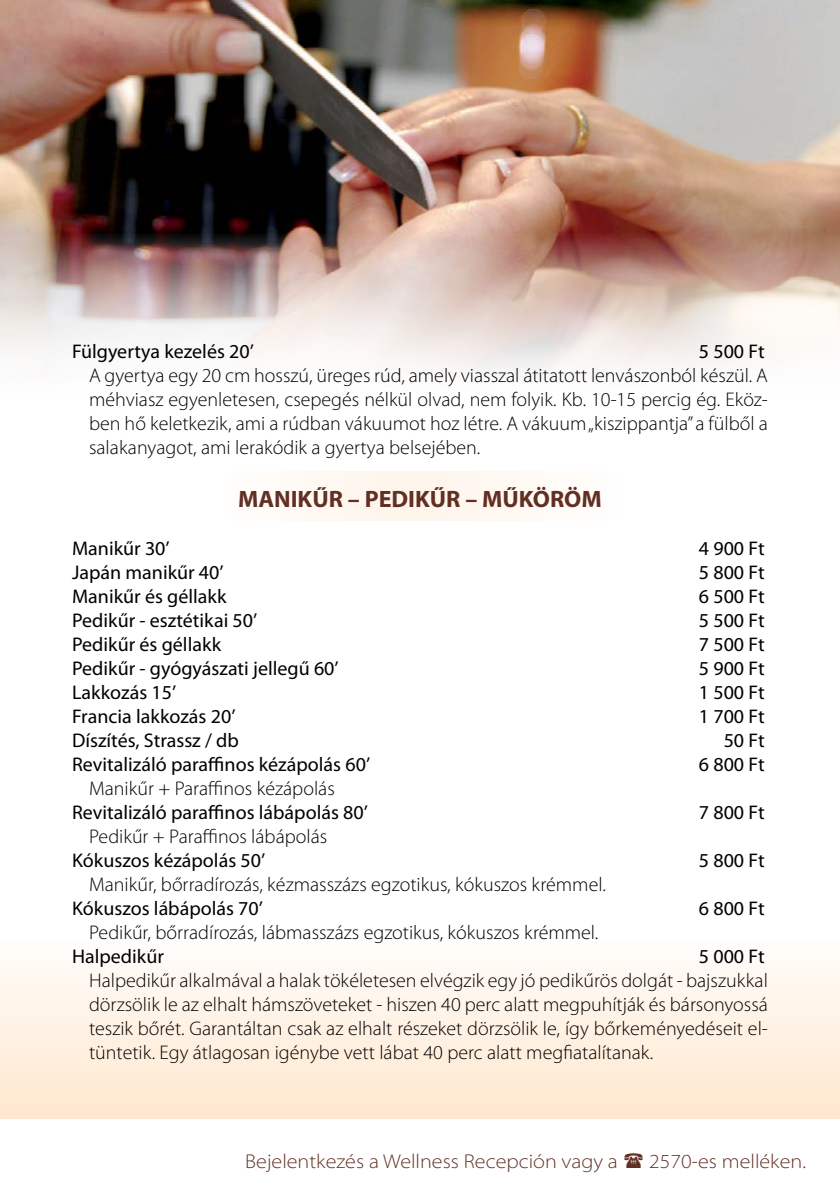
<style>
.page{position:relative;width:840px;height:1191px;background:#fff}
.page>*{position:absolute;margin:0;border:0;box-sizing:border-box;transform-origin:0 0}
.t1{font:700 23.8px "Myriad Pro";color:#622f23}
.t2{font:300 semi-expanded 20px "Myriad Pro";color:#622f23}
.t3{font:300 19.8px/24px "Myriad Pro";color:#000;text-align:justify}
.t4{font:19.8px "Myriad Pro";color:#000}
</style>
<div class="page">
<div style="left:0;top:935px;width:839px;height:184px;background:linear-gradient(to bottom,#fffdfc,#fee7ce)"></div>
<div style="left:221px;top:471px;width:397px;height:49px;background:#fff9f3"></div>
<img style="left:0;top:0;width:839px;height:370px">
<p class="t4" style="left:72px;top:339px;width:183px">Fülgyertya kezelés 20’</p>
<p class="t4" style="left:698px;top:339px;width:67px">5 500 Ft</p>
<p class="t3" style="left:89px;top:363px;width:680px">A gyertya egy 20 cm hosszú, üreges rúd, amely viasszal átitatott lenvászonból készül. A méhviasz egyenletesen, csepegés nélkül olvad, nem folyik. Kb. 10-15 percig ég. Eköz&shy;ben hő keletkezik, ami a rúdban vákuumot hoz létre. A vákuum „kiszippantja” a fülből a salakanyagot, ami lerakódik a gyertya belsejében.</p>
<p class="t1" style="left:238px;top:483px;width:365px">MANIKŰR – PEDIKŰR – MŰKÖRÖM</p>
<p class="t4" style="left:72px;top:536px;width:99px">Manikűr 30’</p>
<p class="t4" style="left:698px;top:536px;width:67px">4 900 Ft</p>
<p class="t4" style="left:72px;top:560px;width:153px">Japán manikűr 40’</p>
<p class="t4" style="left:698px;top:560px;width:67px">5 800 Ft</p>
<p class="t4" style="left:72px;top:584px;width:156px">Manikűr és géllakk</p>
<p class="t4" style="left:698px;top:584px;width:67px">6 500 Ft</p>
<p class="t4" style="left:72px;top:608px;width:187px">Pedikűr - esztétikai 50’</p>
<p class="t4" style="left:698px;top:608px;width:67px">5 500 Ft</p>
<p class="t4" style="left:72px;top:632px;width:150px">Pedikűr és géllakk</p>
<p class="t4" style="left:698px;top:632px;width:67px">7 500 Ft</p>
<p class="t4" style="left:72px;top:656px;width:268px">Pedikűr - gyógyászati jellegű 60’</p>
<p class="t4" style="left:698px;top:656px;width:67px">5 900 Ft</p>
<p class="t4" style="left:72px;top:680px;width:106px">Lakkozás 15’</p>
<p class="t4" style="left:698px;top:680px;width:67px">1 500 Ft</p>
<p class="t4" style="left:72px;top:704px;width:165px">Francia lakkozás 20’</p>
<p class="t4" style="left:698px;top:704px;width:67px">1 700 Ft</p>
<p class="t4" style="left:72px;top:728px;width:168px">Díszítés, Strassz / db</p>
<p class="t4" style="left:723px;top:728px;width:43px">50 Ft</p>
<p class="t4" style="left:72px;top:752px;width:299px">Revitalizáló paraffinos kézápolás 60’</p>
<p class="t4" style="left:698px;top:752px;width:67px">6 800 Ft</p>
<p class="t3" style="left:89px;top:776px;width:247px">Manikűr + Paraffinos kézápolás</p>
<p class="t4" style="left:72px;top:800px;width:297px">Revitalizáló paraffinos lábápolás 80’</p>
<p class="t4" style="left:698px;top:800px;width:67px">7 800 Ft</p>
<p class="t3" style="left:89px;top:824px;width:239px">Pedikűr + Paraffinos lábápolás</p>
<p class="t4" style="left:72px;top:848px;width:194px">Kókuszos kézápolás 50’</p>
<p class="t4" style="left:698px;top:848px;width:67px">5 800 Ft</p>
<p class="t3" style="left:89px;top:872px;width:518px">Manikűr, bőrradírozás, kézmasszázs egzotikus, kókuszos krémmel.</p>
<p class="t4" style="left:72px;top:896px;width:192px">Kókuszos lábápolás 70’</p>
<p class="t4" style="left:698px;top:896px;width:67px">6 800 Ft</p>
<p class="t3" style="left:89px;top:920px;width:510px">Pedikűr, bőrradírozás, lábmasszázs egzotikus, kókuszos krémmel.</p>
<p class="t4" style="left:72px;top:944px;width:93px">Halpedikűr</p>
<p class="t4" style="left:698px;top:944px;width:67px">5 000 Ft</p>
<p class="t3" style="left:89px;top:968px;width:680px">Halpedikűr alkalmával a halak tökéletesen elvégzik egy jó pedikűrös dolgát - bajszukkal dörzsölik le az elhalt hámszöveteket - hiszen 40 perc alatt megpuhítják és bársonyossá teszik bőrét. Garantáltan csak az elhalt részeket dörzsölik le, így bőrkeményedéseit el&shy;tüntetik. Egy átlagosan igénybe vett lábat 40 perc alatt megfiatalítanak.</p>
<p class="t2" style="left:245px;top:1149px;width:374px">Bejelentkezés a Wellness Recepción vagy a</p>
<p class="t2" style="left:649px;top:1149px;width:158px">2570-es melléken.</p>
</div>
